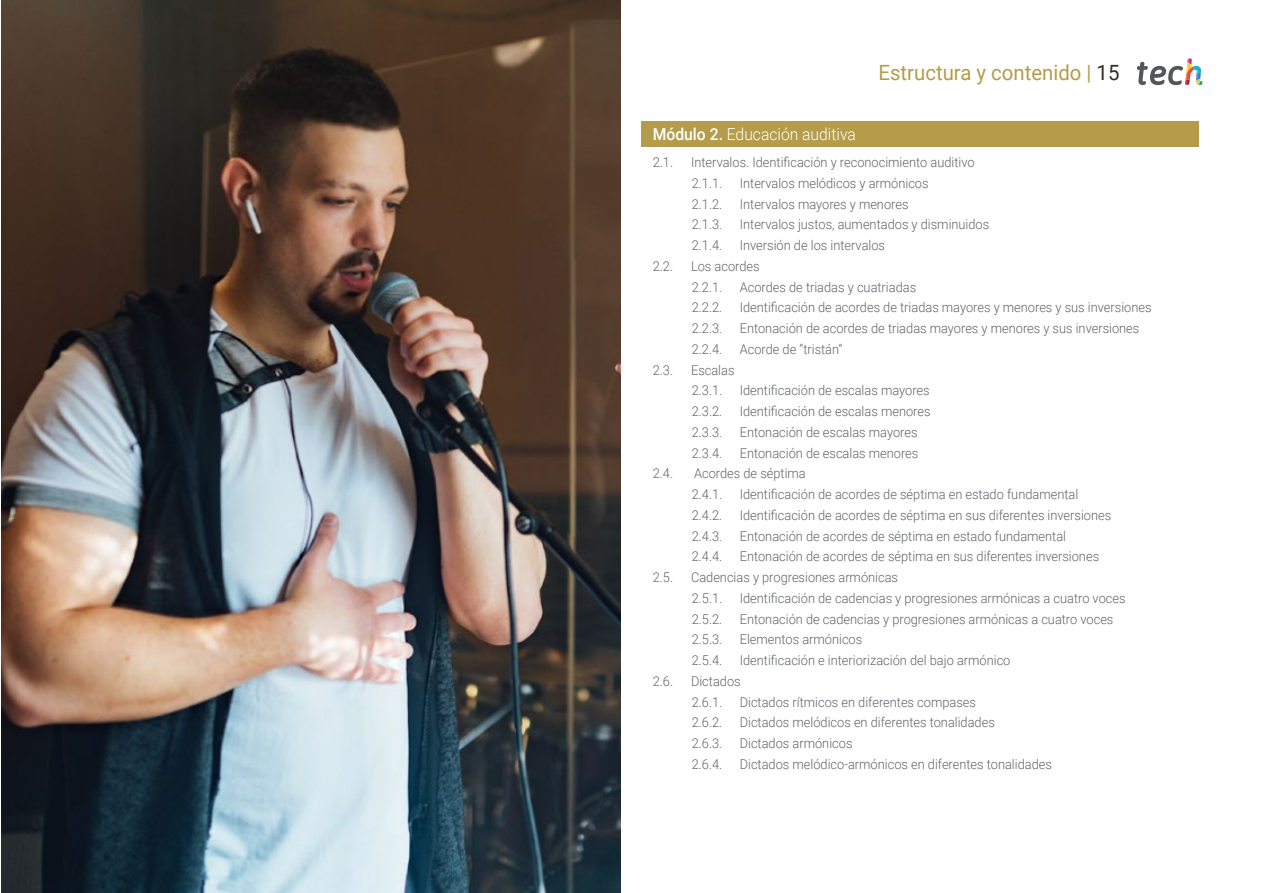
<style>
.page{position:relative;width:1263px;height:893px;background:#fff}
.page>*{position:absolute;margin:0;border:0;box-sizing:border-box;transform-origin:0 0}
.t1{font:21px "Roboto";color:#b49c4b}
.t2{font:300 16.5px "Roboto";color:#fff;scale:.95 1}
.t3{font:300 13.5px/20.7px "Roboto";color:#61646a;scale:.95 1}
.s1{color:#312e20}
.s2{font-weight:500}
</style>
<div class="page">
<img style="left:1px;top:0;width:620px;height:893px">
<svg style="left:1137px;top:58px;width:65px;height:28px"></svg>
<div style="left:642px;top:121px;width:557px;height:25px;background:#b49c4b"></div>
<h1 class="t1" style="left:878px;top:57px;width:242px">Estructura y contenido | <span class="s1">15</span></h1>
<p class="t2" style="left:653px;top:123px;width:215px"><span class="s2">Módulo 2.</span> Educación auditiva</p>
<p class="t3" style="left:653px;top:151px;width:23px">2.1.</p>
<p class="t3" style="left:691px;top:151px;width:300px">Intervalos. Identificación y reconocimiento auditivo<br>2.1.1.</p>
<p class="t3" style="left:740px;top:172px;width:200px">Intervalos melódicos y armónicos</p>
<p class="t3" style="left:692px;top:193px;width:34px">2.1.2.</p>
<p class="t3" style="left:740px;top:193px;width:179px">Intervalos mayores y menores</p>
<p class="t3" style="left:692px;top:214px;width:34px">2.1.3.</p>
<p class="t3" style="left:740px;top:214px;width:264px">Intervalos justos, aumentados y disminuidos</p>
<p class="t3" style="left:692px;top:234px;width:34px">2.1.4.</p>
<p class="t3" style="left:740px;top:234px;width:154px">Inversión de los intervalos</p>
<p class="t3" style="left:653px;top:255px;width:23px">2.2.</p>
<p class="t3" style="left:691px;top:255px;width:74px">Los acordes<br>2.2.1.</p>
<p class="t3" style="left:740px;top:276px;width:187px">Acordes de triadas y cuatriadas</p>
<p class="t3" style="left:692px;top:297px;width:34px">2.2.2.</p>
<p class="t3" style="left:740px;top:297px;width:435px">Identificación de acordes de triadas mayores y menores y sus inversiones</p>
<p class="t3" style="left:692px;top:317px;width:34px">2.2.3.</p>
<p class="t3" style="left:740px;top:317px;width:422px">Entonación de acordes de triadas mayores y menores y sus inversiones</p>
<p class="t3" style="left:692px;top:338px;width:34px">2.2.4.</p>
<p class="t3" style="left:740px;top:338px;width:110px">Acorde de “tristán”</p>
<p class="t3" style="left:653px;top:359px;width:23px">2.3.</p>
<p class="t3" style="left:691px;top:359px;width:47px">Escalas<br>2.3.1.</p>
<p class="t3" style="left:740px;top:380px;width:201px">Identificación de escalas mayores</p>
<p class="t3" style="left:692px;top:400px;width:34px">2.3.2.</p>
<p class="t3" style="left:740px;top:400px;width:202px">Identificación de escalas menores</p>
<p class="t3" style="left:692px;top:421px;width:34px">2.3.3.</p>
<p class="t3" style="left:740px;top:421px;width:189px">Entonación de escalas mayores</p>
<p class="t3" style="left:692px;top:442px;width:34px">2.3.4.</p>
<p class="t3" style="left:740px;top:442px;width:190px">Entonación de escalas menores</p>
<p class="t3" style="left:653px;top:463px;width:23px">2.4.</p>
<p class="t3" style="left:692px;top:463px;width:122px">Acordes de séptima<br>2.4.1.</p>
<p class="t3" style="left:740px;top:483px;width:358px">Identificación de acordes de séptima en estado fundamental</p>
<p class="t3" style="left:692px;top:504px;width:34px">2.4.2.</p>
<p class="t3" style="left:740px;top:504px;width:393px">Identificación de acordes de séptima en sus diferentes inversiones</p>
<p class="t3" style="left:692px;top:525px;width:34px">2.4.3.</p>
<p class="t3" style="left:740px;top:525px;width:345px">Entonación de acordes de séptima en estado fundamental</p>
<p class="t3" style="left:692px;top:546px;width:34px">2.4.4.</p>
<p class="t3" style="left:740px;top:546px;width:380px">Entonación de acordes de séptima en sus diferentes inversiones</p>
<p class="t3" style="left:653px;top:566px;width:23px">2.5.</p>
<p class="t3" style="left:691px;top:566px;width:219px">Cadencias y progresiones armónicas<br>2.5.1.</p>
<p class="t3" style="left:740px;top:587px;width:408px">Identificación de cadencias y progresiones armónicas a cuatro voces</p>
<p class="t3" style="left:692px;top:608px;width:34px">2.5.2.</p>
<p class="t3" style="left:740px;top:608px;width:395px">Entonación de cadencias y progresiones armónicas a cuatro voces</p>
<p class="t3" style="left:692px;top:629px;width:34px">2.5.3.</p>
<p class="t3" style="left:740px;top:629px;width:130px">Elementos armónicos</p>
<p class="t3" style="left:692px;top:649px;width:34px">2.5.4.</p>
<p class="t3" style="left:740px;top:649px;width:286px">Identificación e interiorización del bajo armónico</p>
<p class="t3" style="left:653px;top:670px;width:23px">2.6.</p>
<p class="t3" style="left:691px;top:670px;width:54px">Dictados<br>2.6.1.</p>
<p class="t3" style="left:740px;top:691px;width:250px">Dictados rítmicos en diferentes compases</p>
<p class="t3" style="left:692px;top:712px;width:34px">2.6.2.</p>
<p class="t3" style="left:740px;top:712px;width:270px">Dictados melódicos en diferentes tonalidades</p>
<p class="t3" style="left:692px;top:732px;width:34px">2.6.3.</p>
<p class="t3" style="left:740px;top:732px;width:120px">Dictados armónicos</p>
<p class="t3" style="left:692px;top:753px;width:34px">2.6.4.</p>
<p class="t3" style="left:740px;top:753px;width:330px">Dictados melódico-armónicos en diferentes tonalidades</p>
</div>
